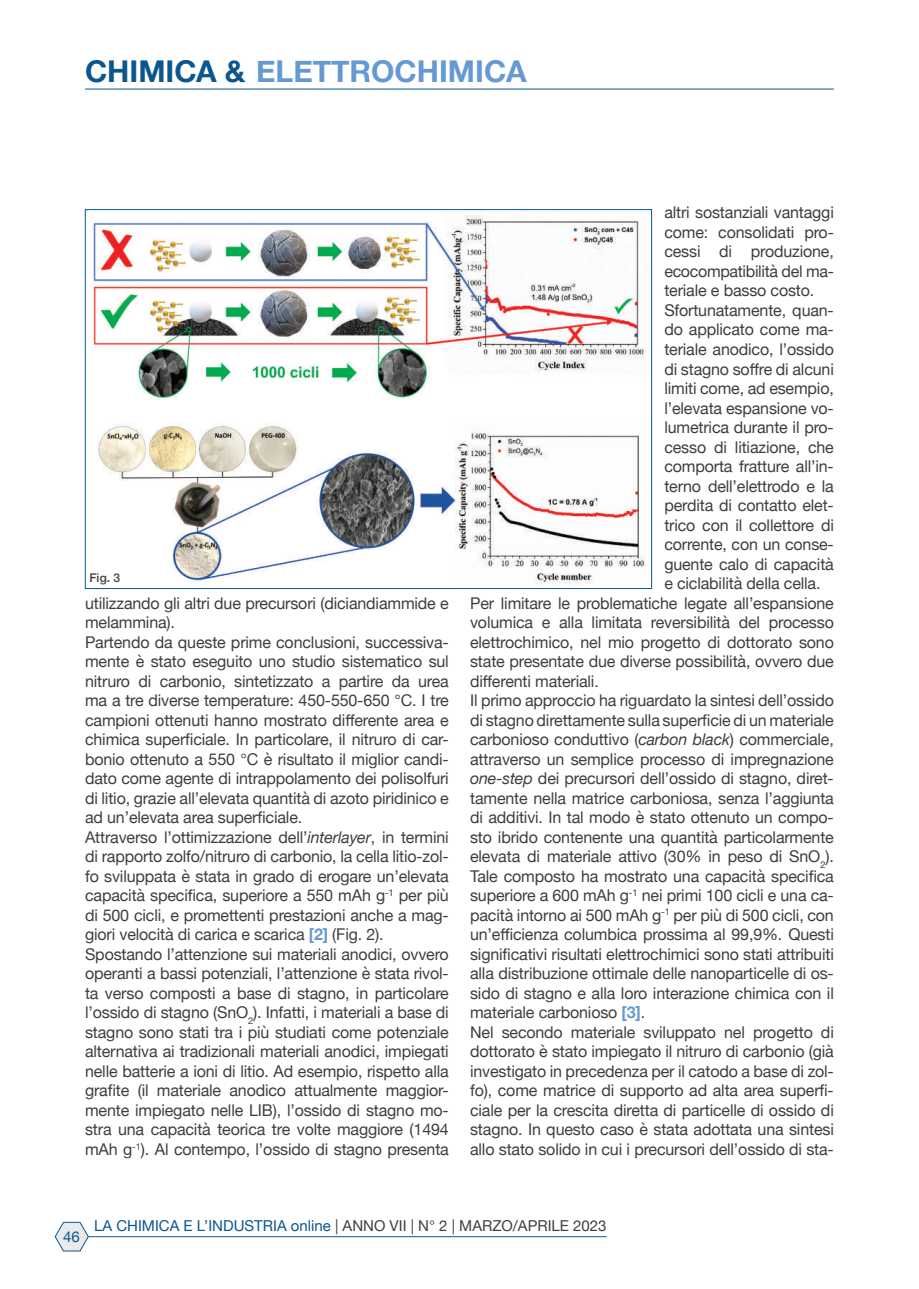
<style>
.page{position:relative;width:919px;height:1289px;background:#fff}
.page>*{position:absolute;margin:0;border:0;box-sizing:border-box;transform-origin:0 0}
.t1{font:700 30px "Helvetica Neue";color:#6599d1}
.t2{font:16.2px/19.5px "Helvetica Neue";letter-spacing:-.01em;color:#3e3e3f}
.t3{font:15px "Helvetica Neue";color:#3e3e3f}
.t4{font:15px "Helvetica Neue";color:#0b568e}
.t5{font:500 12px "Helvetica Neue";color:#3e3e3f}
.s1{color:#0b568e}
.s2{font-style:italic}
.s3{font-weight:700;color:#6599d1}
</style>
<div class="page">
<hr style="left:85px;top:89px;width:748px;height:1px;background:#0b568e">
<svg style="left:55px;top:1222px;width:33px;height:29px"></svg>
<hr style="left:88px;top:1236px;width:518px;height:1px;background:#0b568e">
<img style="left:91px;top:215px;width:554px;height:370px">
<h1 class="t1" style="left:85px;top:48px;width:443px"><span class="s1">CHIMICA &amp;</span> ELETTROCHIMICA</h1>
<p class="t5" style="left:89px;top:568px;width:32px">Fig. 3</p>
<p class="t2" style="left:85px;top:594px;width:365px">utilizzando gli altri due precursori (diciandiammide e melammina).<br>Partendo da queste prime conclusioni, successiva&shy;mente è stato eseguito uno studio sistematico sul nitruro di carbonio, sintetizzato a partire da urea ma a tre diverse temperature: 450-550-650 °C. I tre campioni ottenuti hanno mostrato differente area e chimica superficiale. In particolare, il nitruro di car&shy;bonio ottenuto a 550 °C è risultato il miglior candi&shy;dato come agente di intrappolamento dei polisolfuri di litio, grazie all’elevata quantità di azoto piridinico e ad un’elevata area superficiale.<br>Attraverso l’ottimizzazione dell’<span class="s2">interlayer</span>, in termini di rapporto zolfo/nitruro di carbonio, la cella litio-zol&shy;fo sviluppata è stata in grado di erogare un’elevata capacità specifica, superiore a 550 mAh g<sup>-1</sup> per più di 500 cicli, e promettenti prestazioni anche a mag&shy;giori velocità di carica e scarica <span class="s3">[2]</span> (Fig. 2).<br>Spostando l’attenzione sui materiali anodici, ovvero operanti a bassi potenziali, l’attenzione è stata rivol&shy;ta verso composti a base di stagno, in particolare l’ossido di stagno (SnO<sub>2</sub>). Infatti, i materiali a base di stagno sono stati tra i più studiati come potenziale alternativa ai tradizionali materiali anodici, impiegati nelle batterie a ioni di litio. Ad esempio, rispetto alla grafite (il materiale anodico attualmente maggior&shy;mente impiegato nelle LIB), l’ossido di stagno mo&shy;stra una capacità teorica tre volte maggiore (1494 mAh g<sup>-1</sup>). Al contempo, l’ossido di stagno presenta</p>
<p class="t2" style="left:664px;top:204px;width:171px">altri sostanziali vantaggi</p>
<p class="t2" style="left:664px;top:223px;width:171px">come: consolidati pro-</p>
<p class="t2" style="left:664px;top:243px;width:171px">cessi di produzione,</p>
<p class="t2" style="left:664px;top:262px;width:171px">ecocompatibilità del ma-</p>
<p class="t2" style="left:664px;top:282px;width:151px">teriale e basso costo.</p>
<p class="t2" style="left:664px;top:301px;width:171px">Sfortunatamente, quan-</p>
<p class="t2" style="left:664px;top:321px;width:171px">do applicato come ma-</p>
<p class="t2" style="left:664px;top:340px;width:171px">teriale anodico, l’ossido</p>
<p class="t2" style="left:664px;top:360px;width:171px">di stagno soffre di alcuni</p>
<p class="t2" style="left:664px;top:379px;width:171px">limiti come, ad esempio,</p>
<p class="t2" style="left:664px;top:399px;width:171px">l’elevata espansione vo-</p>
<p class="t2" style="left:664px;top:418px;width:171px">lumetrica durante il pro-</p>
<p class="t2" style="left:664px;top:438px;width:171px">cesso di litiazione, che</p>
<p class="t2" style="left:664px;top:457px;width:171px">comporta fratture all’in-</p>
<p class="t2" style="left:664px;top:477px;width:171px">terno dell’elettrodo e la</p>
<p class="t2" style="left:664px;top:496px;width:171px">perdita di contatto elet-</p>
<p class="t2" style="left:664px;top:516px;width:171px">trico con il collettore di</p>
<p class="t2" style="left:664px;top:535px;width:171px">corrente, con un conse-</p>
<p class="t2" style="left:664px;top:555px;width:171px">guente calo di capacità</p>
<p class="t2" style="left:664px;top:574px;width:158px">e ciclabilità della cella.</p>
<p class="t2" style="left:470px;top:594px;width:365px">Per limitare le problematiche legate all’espansione</p>
<p class="t2" style="left:470px;top:613px;width:365px">volumica e alla limitata reversibilità del processo</p>
<p class="t2" style="left:470px;top:633px;width:365px">elettrochimico, nel mio progetto di dottorato sono</p>
<p class="t2" style="left:470px;top:652px;width:365px">state presentate due diverse possibilità, ovvero due</p>
<p class="t2" style="left:470px;top:672px;width:130px">differenti materiali.</p>
<p class="t2" style="left:470px;top:691px;width:365px">Il primo approccio ha riguardato la sintesi dell’ossido</p>
<p class="t2" style="left:470px;top:711px;width:365px">di stagno direttamente sulla superficie di un materiale</p>
<p class="t2" style="left:470px;top:730px;width:365px">carbonioso conduttivo (<span class="s2">carbon black</span>) commerciale,</p>
<p class="t2" style="left:470px;top:750px;width:365px">attraverso un semplice processo di impregnazione</p>
<p class="t2" style="left:470px;top:769px;width:365px"><span class="s2">one-step</span> dei precursori dell’ossido di stagno, diret-</p>
<p class="t2" style="left:470px;top:789px;width:365px">tamente nella matrice carboniosa, senza l’aggiunta</p>
<p class="t2" style="left:470px;top:808px;width:365px">di additivi. In tal modo è stato ottenuto un compo-</p>
<p class="t2" style="left:470px;top:828px;width:365px">sto ibrido contenente una quantità particolarmente</p>
<p class="t2" style="left:470px;top:847px;width:365px">elevata di materiale attivo (30% in peso di SnO<sub>2</sub>).</p>
<p class="t2" style="left:470px;top:867px;width:365px">Tale composto ha mostrato una capacità specifica</p>
<p class="t2" style="left:470px;top:886px;width:365px">superiore a 600 mAh g<sup>-1</sup> nei primi 100 cicli e una ca-</p>
<p class="t2" style="left:470px;top:906px;width:365px">pacità intorno ai 500 mAh g<sup>-1</sup> per più di 500 cicli, con</p>
<p class="t2" style="left:470px;top:925px;width:365px">un’efficienza columbica prossima al 99,9%. Questi</p>
<p class="t2" style="left:470px;top:945px;width:365px">significativi risultati elettrochimici sono stati attribuiti</p>
<p class="t2" style="left:470px;top:964px;width:365px">alla distribuzione ottimale delle nanoparticelle di os-</p>
<p class="t2" style="left:470px;top:984px;width:365px">sido di stagno e alla loro interazione chimica con il</p>
<p class="t2" style="left:470px;top:1003px;width:176px">materiale carbonioso <span class="s3">[3]</span>.</p>
<p class="t2" style="left:470px;top:1023px;width:365px">Nel secondo materiale sviluppato nel progetto di</p>
<p class="t2" style="left:470px;top:1042px;width:365px">dottorato è stato impiegato il nitruro di carbonio (già</p>
<p class="t2" style="left:470px;top:1062px;width:365px">investigato in precedenza per il catodo a base di zol-</p>
<p class="t2" style="left:470px;top:1081px;width:365px">fo), come matrice di supporto ad alta area superfi-</p>
<p class="t2" style="left:470px;top:1101px;width:365px">ciale per la crescita diretta di particelle di ossido di</p>
<p class="t2" style="left:470px;top:1120px;width:365px">stagno. In questo caso è stata adottata una sintesi</p>
<p class="t2" style="left:470px;top:1140px;width:365px">allo stato solido in cui i precursori dell’ossido di sta-</p>
<p class="t4" style="left:63px;top:1225px;width:18px">46</p>
<p class="t3" style="left:94px;top:1214px;width:514px"><span class="s1">LA CHIMICA E L’INDUSTRIA online</span> | ANNO VII | N° 2 | MARZO/APRILE 2023</p>
</div>
